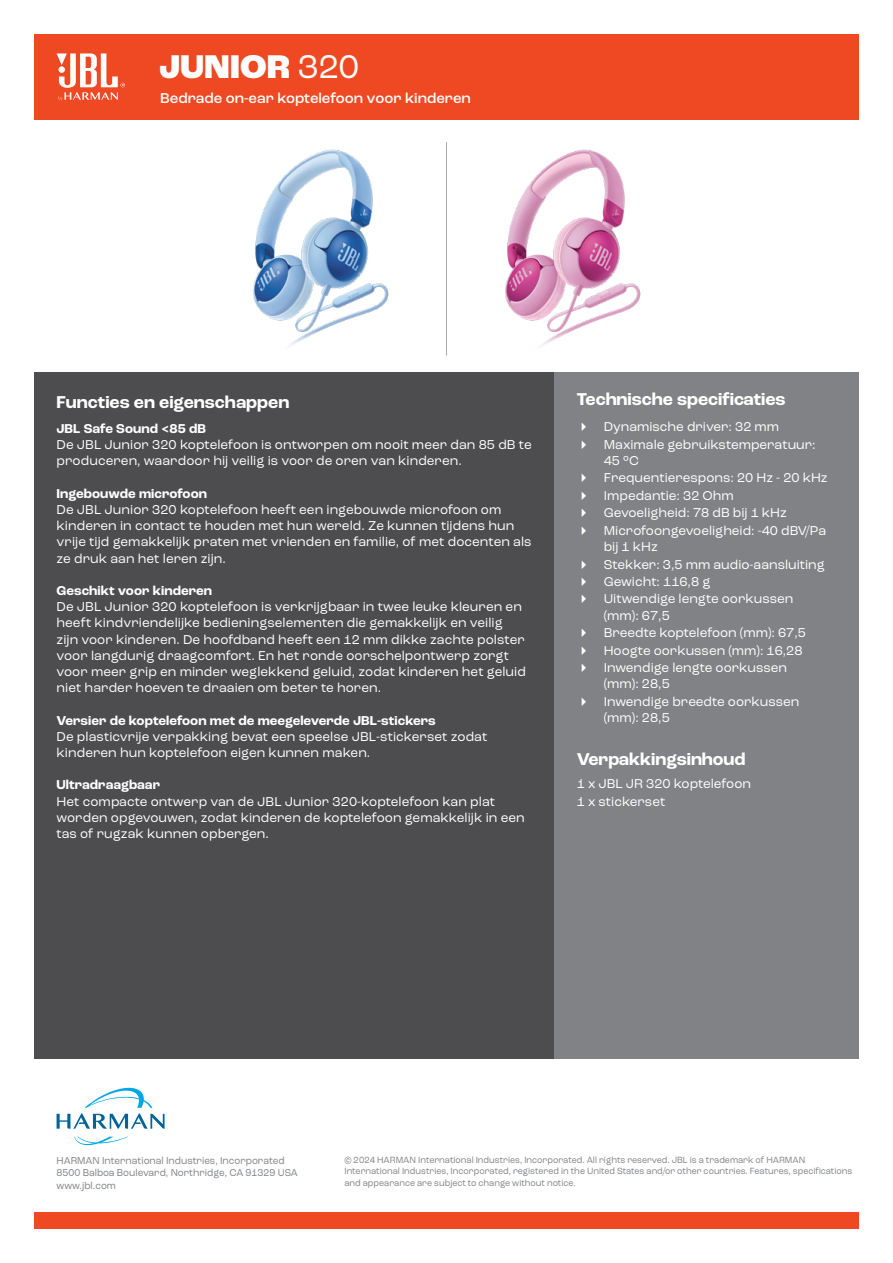
<style>
.page{position:relative;width:893px;height:1263px;background:#fff}
.page>*{position:absolute;margin:0;border:0;box-sizing:border-box;transform-origin:0 0}
.t1{font:800 34.5px "Roc Grotesk";color:#fff}
.t2{font:700 18px "Roc Grotesk";color:#fff}
.t3{font:500 15px "Roc Grotesk";color:#fff}
.t4{font:13.5px/17.4px "Roc Grotesk";letter-spacing:.005em;color:#fff}
.t5{font:700 13.5px "Roc Grotesk";letter-spacing:.005em;color:#fff}
.t6{font:10.5px/12.6px "Roc Grotesk";color:#808285;scale:.94 1}
.t7{font:9.45px/11.4px "Roc Grotesk";color:#808285;scale:.94 1}
.s1{font-weight:400}
</style>
<div class="page">
<img style="left:253px;top:149px;width:136px;height:198px">
<img style="left:505px;top:149px;width:136px;height:198px">
<div style="left:34px;top:1213px;width:825px;height:16px;background:#ef4923"></div>
<div style="left:34px;top:372px;width:520px;height:687px;background:#4d4d4f"></div>
<div style="left:554px;top:372px;width:305px;height:687px;background:#808285"></div>
<svg style="left:74px;top:1137px;width:54px;height:8px"></svg>
<svg style="left:57px;top:1087px;width:108px;height:42px"></svg>
<div style="left:34px;top:34px;width:825px;height:85px;background:#ef4923"></div>
<svg style="left:57px;top:53px;width:68px;height:48px"></svg>
<hr style="left:446px;top:142px;width:1px;height:213px;background:#a7a9ac">
<h1 class="t1" style="left:159px;top:45px;width:202px">JUNIOR <span class="s1">320</span></h1>
<p class="t3" style="left:160px;top:89px;width:312px">Bedrade on-ear koptelefoon voor kinderen</p>
<h2 class="t2" style="left:57px;top:391px;width:234px">Functies en eigenschappen</h2>
<p class="t5" style="left:57px;top:420px;width:151px">JBL Safe Sound &lt;85 dB</p>
<p class="t4" style="left:57px;top:437px;width:477px;line-height:16.2px">De JBL Junior 320 koptelefoon is ontworpen om nooit meer dan 85 dB te produceren, waardoor hij veilig is voor de oren van kinderen.</p>
<p class="t5" style="left:57px;top:485px;width:152px">Ingebouwde microfoon</p>
<p class="t4" style="left:57px;top:501px;width:477px;line-height:16.2px">De JBL Junior 320 koptelefoon heeft een ingebouwde microfoon om kinderen in contact te houden met hun wereld. Ze kunnen tijdens hun vrije tijd gemakkelijk praten met vrienden en familie, of met docenten als ze druk aan het leren zijn.</p>
<p class="t5" style="left:57px;top:582px;width:157px">Geschikt voor kinderen</p>
<p class="t4" style="left:57px;top:599px;width:471px;line-height:16.2px">De JBL Junior 320 koptelefoon is verkrijgbaar in twee leuke kleuren en heeft kindvriendelijke bedieningselementen die gemakkelijk en veilig zijn voor kinderen. De hoofdband heeft een 12 mm dikke zachte polster voor langdurig draagcomfort. En het ronde oorschelpontwerp zorgt voor meer grip en minder weglekkend geluid, zodat kinderen het geluid niet harder hoeven te draaien om beter te horen.</p>
<p class="t5" style="left:57px;top:712px;width:381px">Versier de koptelefoon met de meegeleverde JBL-stickers</p>
<p class="t4" style="left:57px;top:728px;width:432px;line-height:16.2px">De plasticvrije verpakking bevat een speelse JBL-stickerset zodat kinderen hun koptelefoon eigen kunnen maken.</p>
<p class="t5" style="left:57px;top:777px;width:105px">Ultradraagbaar</p>
<p class="t4" style="left:57px;top:793px;width:470px;line-height:16.2px">Het compacte ontwerp van de JBL Junior 320-koptelefoon kan plat worden opgevouwen, zodat kinderen de koptelefoon gemakkelijk in een tas of rugzak kunnen opbergen.</p>
<h2 class="t2" style="left:577px;top:388px;width:210px">Technische specificaties</h2>
<p class="t4" style="left:604px;top:418px;width:213px">Dynamische driver: 32 mm<br>Maximale gebruikstemperatuur:</p>
<p class="t4" style="left:604px;top:452px;width:225px">45 °C<br>Frequentierespons: 20 Hz - 20 kHz<br>Impedantie: 32 Ohm<br>Gevoeligheid: 78 dB bij 1 kHz<br>Microfoongevoeligheid: -40 dBV/Pa</p>
<p class="t4" style="left:604px;top:538px;width:223px">bij 1 kHz<br>Stekker: 3,5 mm audio-aansluiting<br>Gewicht: 116,8 g<br>Uitwendige lengte oorkussen</p>
<p class="t4" style="left:604px;top:606px;width:204px">(mm): 67,5<br>Breedte koptelefoon (mm): 67,5<br>Hoogte oorkussen (mm): 16,28<br>Inwendige lengte oorkussen</p>
<p class="t4" style="left:604px;top:675px;width:197px">(mm): 28,5<br>Inwendige breedte oorkussen</p>
<p class="t4" style="left:604px;top:709px;width:68px">(mm): 28,5</p>
<h2 class="t2" style="left:577px;top:748px;width:170px">Verpakkingsinhoud</h2>
<p class="t4" style="left:577px;top:775px;width:176px">1 x JBL JR 320 koptelefoon<br>1 x stickerset</p>
<p class="t6" style="left:57px;top:1154px;width:258px">HARMAN International Industries, Incorporated<br>8500 Balboa Boulevard, Northridge, CA 91329 USA www.jbl.com</p>
<p class="t7" style="left:344px;top:1154px;width:542px">© 2024 HARMAN International Industries, Incorporated. All rights reserved. JBL is a trademark of HARMAN<br>International Industries, Incorporated, registered in the United States and/or other countries. Features, specifications and appearance are subject to change without notice.</p>
</div>
